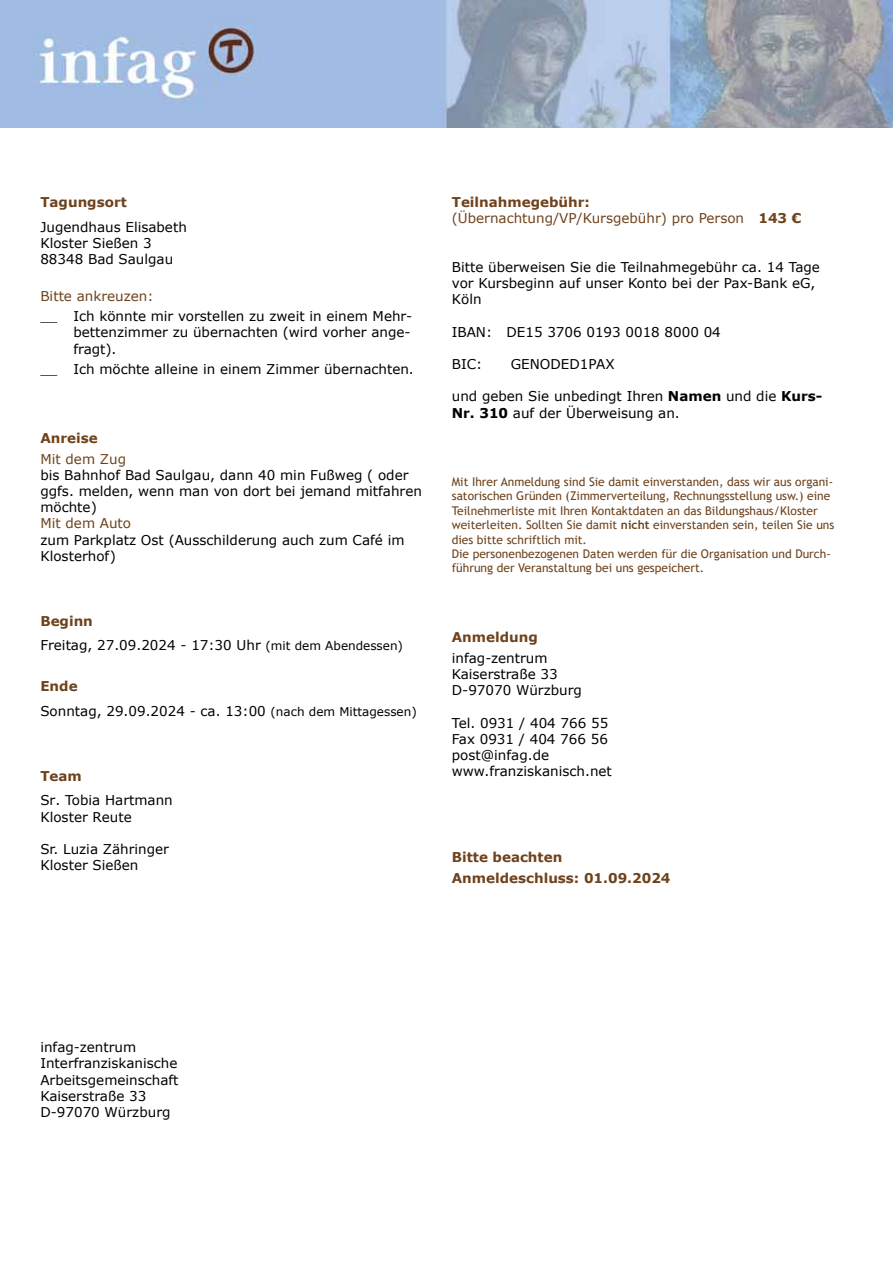
<style>
.page{position:relative;width:893px;height:1263px;background:#fff}
.page>*{position:absolute;margin:0;border:0;box-sizing:border-box;transform-origin:0 0}
.t1{font:13.5px/16.2px "Verdana";color:#000}
.t2{font:13.5px/16.2px "Verdana";color:#6f421b}
.t3{font:700 13.5px/21px "Verdana";color:#6f421b}
.t4{font:12px/14.4px "Trebuchet MS";color:#6f421b}
.s1{font-weight:700;color:#6f421b}
.s2{font-size:12px}
.s3{font-weight:700}
</style>
<div class="page">
<img style="left:0;top:0;width:893px;height:128px">
<p class="t3" style="left:40px;top:191px;width:88px">Tagungsort</p>
<p class="t1" style="left:40px;top:219px;width:148px">Jugendhaus Elisabeth<br>Kloster Sießen 3<br>88348 Bad Saulgau</p>
<p class="t2" style="left:40px;top:288px;width:115px">Bitte ankreuzen:</p>
<p class="t1" style="left:73px;top:308px;width:340px;text-indent:-33px">__ Ich könnte mir vorstellen zu zweit in einem Mehr&shy;bettenzimmer zu übernachten (wird vorher ange&shy;fragt).</p>
<p class="t1" style="left:40px;top:361px;width:375px">__ Ich möchte alleine in einem Zimmer übernachten.</p>
<p class="t3" style="left:40px;top:427px;width:59px">Anreise</p>
<p class="t2" style="left:40px;top:450px;width:87px">Mit dem Zug</p>
<p class="t1" style="left:40px;top:467px;width:383px">bis Bahnhof Bad Saulgau, dann 40 min Fußweg ( oder ggfs. melden, wenn man von dort bei jemand mitfahren möchte)</p>
<p class="t2" style="left:40px;top:515px;width:92px">Mit dem Auto</p>
<p class="t1" style="left:40px;top:531px;width:366px">zum Parkplatz Ost (Ausschilderung auch zum Café im<br>Klosterhof)</p>
<p class="t1" style="left:40px;top:608px;width:364px;line-height:24.8px"><span class="s1">Beginn<br></span>Freitag, 27.09.2024 - 17:30 Uhr <span class="s2">(mit dem Abendessen)</span></p>
<p class="t1" style="left:40px;top:674px;width:378px;line-height:24.8px"><span class="s1">Ende<br></span>Sonntag, 29.09.2024 - ca. 13:00 <span class="s2">(nach dem Mittagessen)</span></p>
<p class="t3" style="left:40px;top:765px;width:43px">Team</p>
<p class="t1" style="left:40px;top:792px;width:134px">Sr. Tobia Hartmann<br>Kloster Reute</p>
<p class="t1" style="left:40px;top:841px;width:130px">Sr. Luzia Zähringer<br>Kloster Sießen</p>
<p class="t2" style="left:452px;top:194px;width:351px"><span class="s3">Teilnahmegebühr: </span>(Übernachtung/VP/Kursgebühr) pro Person <span class="s3">143 €</span></p>
<p class="t1" style="left:452px;top:259px;width:370px">Bitte überweisen Sie die Teilnahmegebühr ca. 14 Tage vor Kursbeginn auf unser Konto bei der Pax-Bank eG,<br>Köln</p>
<p class="t1" style="left:452px;top:323px;width:271px">IBAN: DE15 3706 0193 0018 8000 04</p>
<p class="t1" style="left:452px;top:356px;width:32px">BIC:</p>
<p class="t1" style="left:511px;top:356px;width:105px">GENODED1PAX</p>
<p class="t1" style="left:452px;top:388px;width:372px">und geben Sie unbedingt Ihren <span class="s3">Namen</span> und die <span class="s3">Kurs-<br>Nr. 310</span> auf der Überweisung an.</p>
<p class="t4" style="left:452px;top:474px;width:384px">Mit Ihrer Anmeldung sind Sie damit einverstanden, dass wir aus organi&shy;satorischen Gründen (Zimmerverteilung, Rechnungsstellung usw.) eine Teilnehmerliste mit Ihren Kontaktdaten an das Bildungshaus/Kloster weiterleiten. Sollten Sie damit <span class="s3">nicht</span> einverstanden sein, teilen Sie uns dies bitte schriftlich mit.<br>Die personenbezogenen Daten werden für die Organisation und Durch&shy;führung der Veranstaltung bei uns gespeichert.</p>
<p class="t3" style="left:452px;top:626px;width:88px">Anmeldung</p>
<p class="t1" style="left:452px;top:650px;width:132px">infag-zentrum<br>Kaiserstraße 33<br>D-97070 Würzburg</p>
<p class="t1" style="left:452px;top:715px;width:162px">Tel. 0931 / 404 766 55<br>Fax 0931 / 404 766 56 post@infag.de www.franziskanisch.net</p>
<p class="t3" style="left:452px;top:846px;width:220px">Bitte beachten<br>Anmeldeschluss: 01.09.2024</p>
<p class="t1" style="left:40px;top:1039px;width:140px">infag-zentrum<br>Interfranziskanische<br>Arbeitsgemeinschaft<br>Kaiserstraße 33<br>D-97070 Würzburg</p>
</div>
